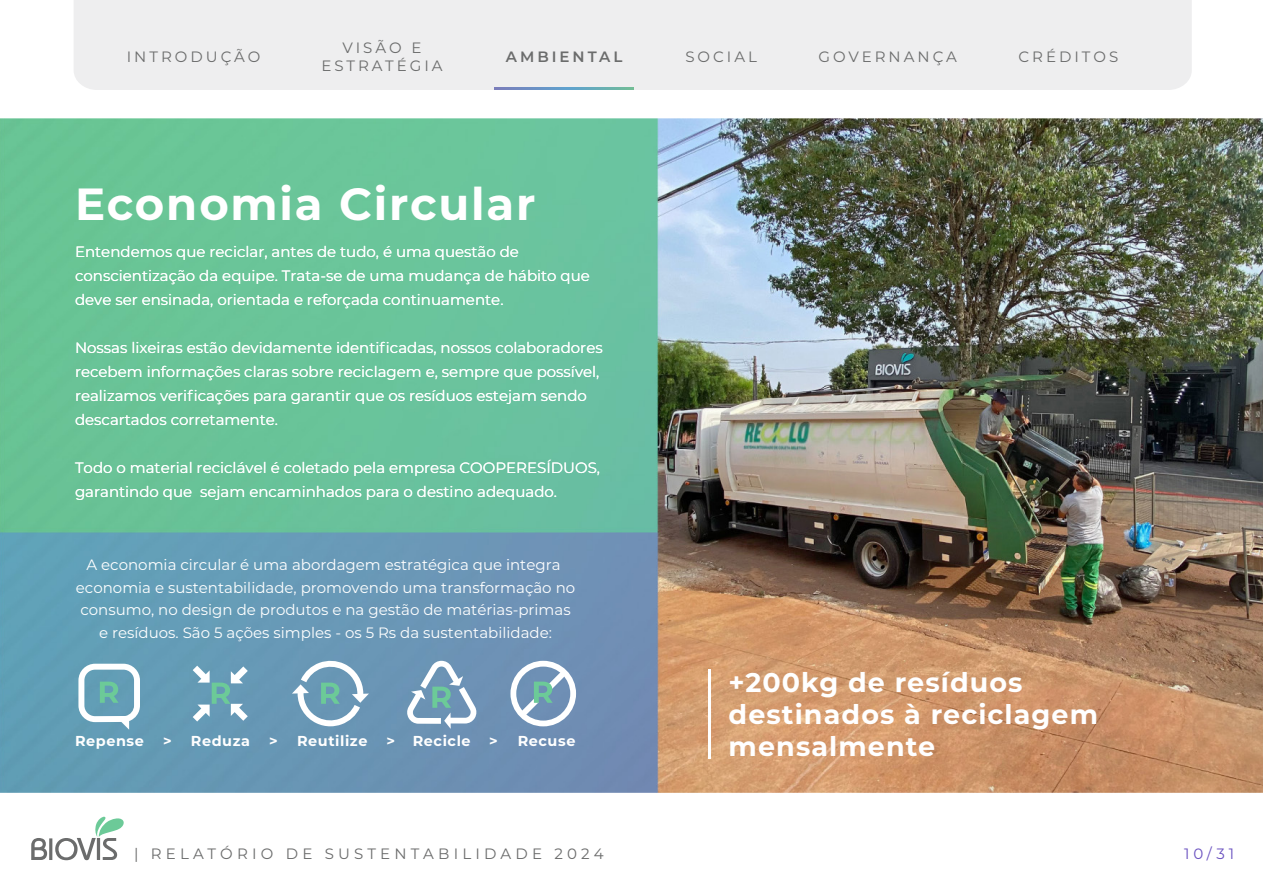
<style>
.page{position:relative;width:1263px;height:893px;background:#fff}
.page>*{position:absolute;margin:0;border:0;box-sizing:border-box;transform-origin:0 0}
.t1{font:700 45px "Montserrat";letter-spacing:.04em;color:#fff}
.t2{font:700 27px/32.1px "Montserrat";letter-spacing:.04em;color:#fff}
.t3{font:15px/24px "Montserrat";color:#fff}
.t4{font:15px/18px "Montserrat";letter-spacing:.2em;color:#6b6c6c;text-align:center}
.t5{font:15px "Montserrat";letter-spacing:.28em;color:#6b6c6c}
.t6{font:600 15px "Montserrat";letter-spacing:.2em;color:#6b6c6c}
.t7{font:15px "Montserrat";color:#6a51c0}
.t8{font:700 14.4px "Montserrat";letter-spacing:.04em;color:#fff}
</style>
<div class="page">
<svg style="left:31px;top:838px;width:16px;height:22px"></svg>
<svg style="left:55px;top:816px;width:69px;height:44px"></svg>
<hr style="left:49px;top:838px;width:3px;height:22px;background:#6b6c6c">
<div style="left:74px;top:0;width:1118px;height:90px;background:#eeeeef"></div>
<svg style="left:495px;top:87px;width:138px;height:3px"></svg>
<img style="left:0;top:118px;width:1263px;height:674px">
<svg style="left:292px;top:660px;width:77px;height:66px"></svg>
<svg style="left:407px;top:661px;width:70px;height:68px"></svg>
<svg style="left:78px;top:664px;width:62px;height:66px"></svg>
<svg style="left:510px;top:661px;width:66px;height:65px"></svg>
<svg style="left:193px;top:666px;width:55px;height:55px"></svg>
<hr style="left:708px;top:669px;width:3px;height:89px;background:#fff">
<p class="t4" style="left:127px;top:48px;width:135px">INTRODUÇÃO</p>
<p class="t4" style="left:321px;top:38px;width:123px">VISÃO E<br>ESTRATÉGIA</p>
<p class="t6" style="left:506px;top:46px;width:118px">AMBIENTAL</p>
<p class="t4" style="left:685px;top:47px;width:73px">SOCIAL</p>
<p class="t4" style="left:819px;top:47px;width:140px">GOVERNANÇA</p>
<p class="t4" style="left:1018px;top:47px;width:101px">CRÉDITOS</p>
<h1 class="t1" style="left:75px;top:172px;width:462px">Economia Circular</h1>
<p class="t3" style="left:75px;top:239px;width:516px">Entendemos que reciclar, antes de tudo, é uma questão de conscientização da equipe. Trata-se de uma mudança de hábito que deve ser ensinada, orientada e reforçada continuamente.</p>
<p class="t3" style="left:75px;top:335px;width:529px">Nossas lixeiras estão devidamente identificadas, nossos colaboradores recebem informações claras sobre reciclagem e, sempre que possível, realizamos verificações para garantir que os resíduos estejam sendo descartados corretamente.</p>
<p class="t3" style="left:75px;top:455px;width:527px">Todo o material reciclável é coletado pela empresa COOPERESÍDUOS, garantindo que sejam encaminhados para o destino adequado.</p>
<p class="t3" style="left:76px;top:553px;width:501px;line-height:22.5px;text-align:center">A economia circular é uma abordagem estratégica que integra economia e sustentabilidade, promovendo uma transformação no consumo, no design de produtos e na gestão de matérias-primas e resíduos. São 5 ações simples - os 5 Rs da sustentabilidade:</p>
<p class="t8" style="left:75px;top:730px;width:70px">Repense</p>
<p class="t8" style="left:163px;top:730px;width:88px">&gt; Reduza</p>
<p class="t8" style="left:269px;top:730px;width:100px">&gt; Reutilize</p>
<p class="t8" style="left:387px;top:730px;width:86px">&gt; Recicle</p>
<p class="t8" style="left:489px;top:730px;width:88px">&gt; Recuse</p>
<h2 class="t2" style="left:729px;top:665px;width:371px">+200kg de resíduos destinados à reciclagem mensalmente</h2>
<p class="t5" style="left:134px;top:843px;width:471px">| RELATÓRIO DE SUSTENTABILIDADE 2024</p>
<p class="t7" style="left:1184px;top:844px;width:52px">10/31</p>
</div>
